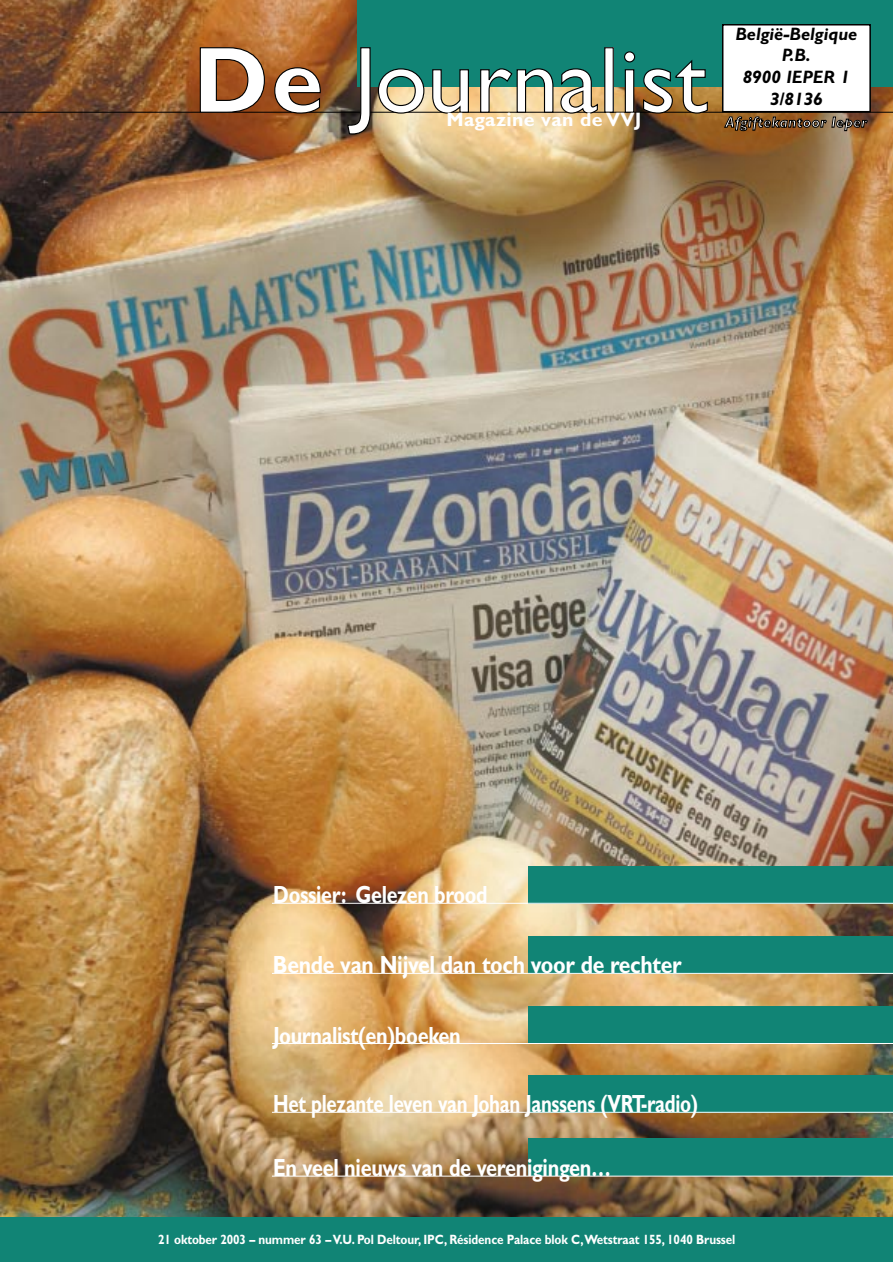
<style>
.page{position:relative;width:893px;height:1262px;background:#fff}
.page>*{position:absolute;margin:0;border:0;box-sizing:border-box;transform-origin:0 0}
.t1{font:94.5px "Gill Sans";color:#fff}
.t2{font:700 24.9px "Gill Sans";letter-spacing:-.015em;color:#fff;scale:.8 1}
.t3{font:700 24.9px "Gill Sans";letter-spacing:-.015em;color:#fff;scale:.75 1}
.t4{font:700 24.9px "Gill Sans";letter-spacing:-.015em;color:#fff;scale:.85 1}
.t5{font:700 24.9px "Gill Sans";letter-spacing:-.015em;color:#fff;scale:.79 1}
.t6{font:700 19.5px "Gill Sans";letter-spacing:.015em;color:#fff}
.t7{font:italic 700 18px/21.6px "Gill Sans";color:#000;text-align:center}
.t8{font:italic 700 15px "Gill Sans";letter-spacing:.025em;color:#fff}
.t9{font:700 13.5px "Gill Sans";letter-spacing:-.01em;color:#fff;scale:.87 1}
.s1{font-weight:700}
</style>
<div class="page">
<img style="left:0;top:0;width:892px;height:1217px">
<hr style="left:0;top:112px;width:892px;height:1px;background:#000">
<div style="left:357px;top:0;width:535px;height:87px;background:#118475"></div>
<div style="left:528px;top:1006px;width:364px;height:37px;background:#118475"></div>
<div style="left:0;top:1217px;width:892px;height:44px;background:#118475"></div>
<div style="left:722px;top:25px;width:148px;height:87px;background:#fff"></div>
<div style="left:722px;top:24px;width:148px;height:88px;border:2px solid #000"></div>
<div style="left:528px;top:1074px;width:364px;height:38px;background:#118475"></div>
<hr style="left:272px;top:1043px;width:620px;height:1px;background:#fff">
<hr style="left:272px;top:1112px;width:620px;height:1px;background:#fff">
<div style="left:528px;top:936px;width:364px;height:37px;background:#118475"></div>
<hr style="left:272px;top:973px;width:620px;height:1px;background:#fff">
<div style="left:528px;top:866px;width:364px;height:37px;background:#118475"></div>
<hr style="left:272px;top:903px;width:620px;height:1px;background:#fff">
<div style="left:528px;top:1138px;width:364px;height:38px;background:#118475"></div>
<hr style="left:272px;top:1175px;width:620px;height:1px;background:#fff">
<h1 class="t1" style="left:193px;top:48px;width:515px"><span class="s1">De</span> Journalist</h1>
<h3 class="t6" style="left:446px;top:112px;width:196px">Magazine van de VVJ</h3>
<h3 class="t7" style="left:735px;top:25px;width:123px">België-Belgique<br>P.B.<br>8900 IEPER 1<br>3/8136</h3>
<p class="t8" style="left:725px;top:117px;width:143px">Afgiftekantoor Ieper</p>
<h2 class="t5" style="left:273px;top:886px;width:273px">Dossier: Gelezen brood</h2>
<h2 class="t4" style="left:273px;top:956px;width:482px">Bende van Nijvel dan toch voor de rechter</h2>
<h2 class="t2" style="left:273px;top:1026px;width:236px">Journalist(en)boeken</h2>
<h2 class="t3" style="left:273px;top:1095px;width:568px">Het plezante leven van Johan Janssens (VRT-radio)</h2>
<h2 class="t2" style="left:273px;top:1159px;width:424px">En veel nieuws van de verenigingen…</h2>
<p class="t9" style="left:158px;top:1234px;width:665px">21 oktober 2003 – nummer 63 – V.U. Pol Deltour, IPC, Résidence Palace blok C,Wetstraat 155, 1040 Brussel</p>
</div>
